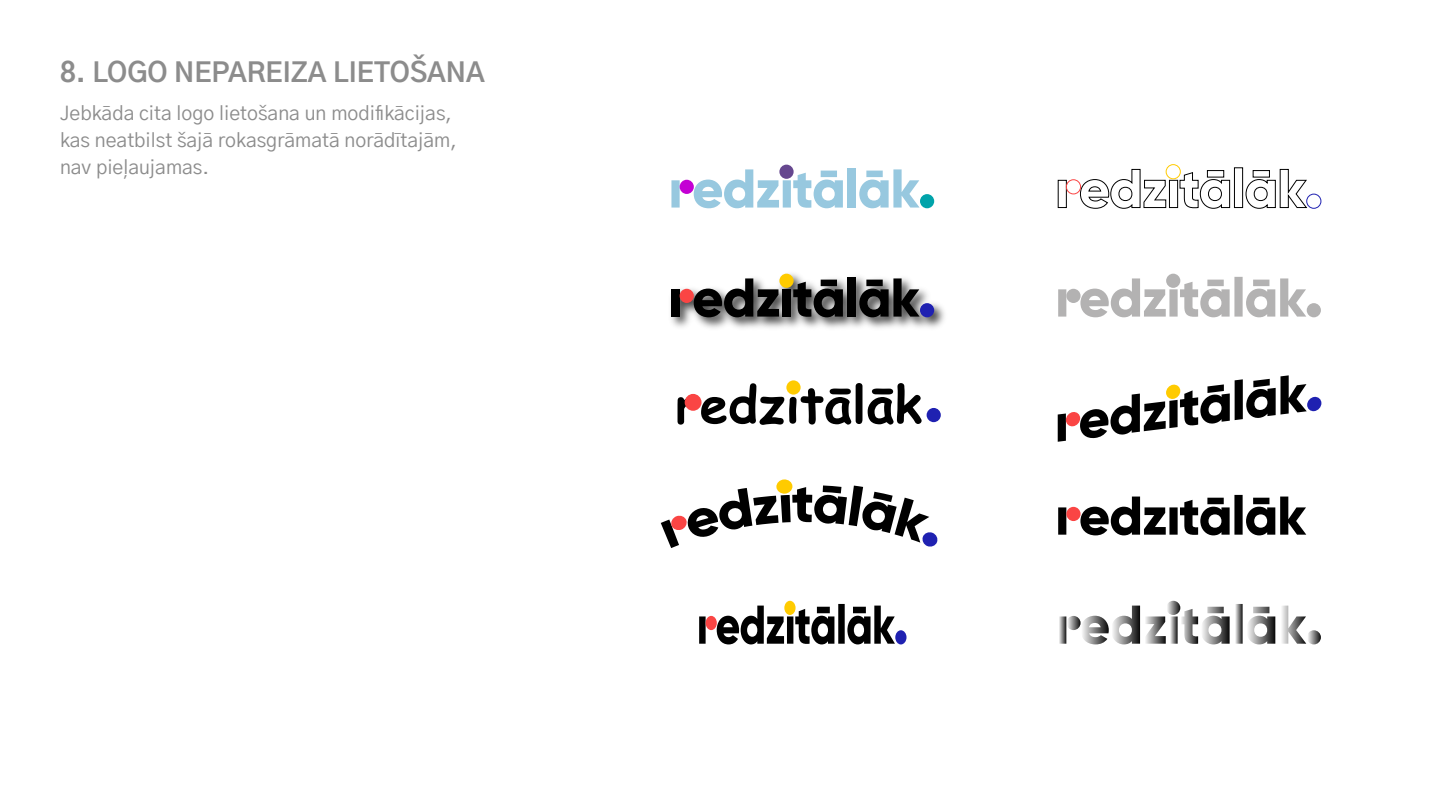
<style>
.page{position:relative;width:1440px;height:810px;background:#fff}
.page>*{position:absolute;margin:0;border:0;box-sizing:border-box;transform-origin:0 0}
.t1{font:700 50.93px "Comic Sans MS";color:#000}
.t2{font:700 27px "Gothic A1";color:#8c8c8c}
.t3{font:19.5px/27px "Gothic A1";color:#8c8c8c}
</style>
<div class="page">
<svg style="left:694px;top:169px;width:85px;height:39px"></svg>
<div style="left:783px;top:180px;width:8px;height:28px;background:#97c8df"></div>
<div style="left:671px;top:180px;width:9px;height:28px;background:#97c8df"></div>
<svg style="left:793px;top:171px;width:50px;height:38px"></svg>
<div style="left:848px;top:168px;width:8px;height:40px;background:#97c8df"></div>
<svg style="left:859px;top:169px;width:61px;height:39px"></svg>
<div style="left:920px;top:194px;width:14px;height:14px;background:#00a3aa;border-radius:50%"></div>
<div style="left:779px;top:165px;width:15px;height:14px;background:#66478f;border-radius:50%"></div>
<div style="left:680px;top:180px;width:14px;height:14px;background:#c400d4;border-radius:50%"></div>
<img style="left:671px;top:273px;width:274px;height:55px">
<svg style="left:694px;top:278px;width:85px;height:39px"></svg>
<div style="left:783px;top:289px;width:8px;height:28px;background:#000"></div>
<div style="left:671px;top:289px;width:9px;height:28px;background:#000"></div>
<svg style="left:793px;top:280px;width:50px;height:38px;background:#474747"></svg>
<div style="left:848px;top:277px;width:8px;height:40px;background:#000"></div>
<svg style="left:859px;top:278px;width:61px;height:39px;background:#515151"></svg>
<div style="left:920px;top:303px;width:14px;height:14px;background:#1f21b1;border-radius:50%"></div>
<div style="left:779px;top:274px;width:15px;height:14px;background:#ffcb00;border-radius:50%"></div>
<div style="left:680px;top:289px;width:14px;height:14px;background:#fa4544;border-radius:50%"></div>
<svg style="left:661px;top:479px;width:277px;height:69px"></svg>
<svg style="left:717px;top:606px;width:67px;height:38px"></svg>
<div style="left:787px;top:616px;width:6px;height:28px;background:#000"></div>
<div style="left:699px;top:616px;width:7px;height:28px;background:#000"></div>
<svg style="left:795px;top:607px;width:39px;height:37px"></svg>
<div style="left:838px;top:604px;width:7px;height:40px;background:#000"></div>
<svg style="left:847px;top:606px;width:48px;height:38px"></svg>
<div style="left:895px;top:630px;width:12px;height:14px;background:#1f21b1;border-radius:50%"></div>
<div style="left:784px;top:601px;width:12px;height:14px;background:#ffcb00;border-radius:50%"></div>
<div style="left:706px;top:616px;width:11px;height:14px;background:#fa4544;border-radius:50%"></div>
<svg style="left:1080px;top:169px;width:87px;height:40px"></svg>
<div style="left:1169px;top:180px;width:9px;height:28px;border:1px solid #000"></div>
<div style="left:1058px;top:180px;width:9px;height:28px;border:1px solid #000"></div>
<svg style="left:1179px;top:170px;width:51px;height:39px"></svg>
<div style="left:1234px;top:167px;width:9px;height:41px;border:1px solid #000"></div>
<svg style="left:1245px;top:169px;width:63px;height:40px"></svg>
<div style="left:1306px;top:194px;width:15px;height:15px;border:1px solid #1f21b1;border-radius:50%"></div>
<div style="left:1166px;top:164px;width:15px;height:15px;border:1px solid #ffcb00;border-radius:50%"></div>
<div style="left:1066px;top:179px;width:15px;height:15px;border:1px solid #fa4544;border-radius:50%"></div>
<svg style="left:1080px;top:278px;width:86px;height:39px"></svg>
<div style="left:1169px;top:289px;width:9px;height:28px;background:#b3b2b2"></div>
<div style="left:1058px;top:289px;width:8px;height:28px;background:#b3b2b2"></div>
<svg style="left:1180px;top:280px;width:50px;height:38px"></svg>
<div style="left:1234px;top:277px;width:9px;height:40px;background:#b3b2b2"></div>
<svg style="left:1246px;top:278px;width:60px;height:39px"></svg>
<div style="left:1307px;top:303px;width:14px;height:14px;background:#b3b2b2;border-radius:50%"></div>
<div style="left:1166px;top:274px;width:14px;height:14px;background:#b3b2b2;border-radius:50%"></div>
<div style="left:1066px;top:289px;width:15px;height:14px;background:#b3b2b2;border-radius:50%"></div>
<svg style="left:1058px;top:375px;width:263px;height:67px"></svg>
<svg style="left:1080px;top:497px;width:86px;height:38px"></svg>
<div style="left:1169px;top:507px;width:9px;height:28px;background:#000"></div>
<div style="left:1058px;top:507px;width:8px;height:28px;background:#000"></div>
<svg style="left:1180px;top:498px;width:50px;height:38px"></svg>
<div style="left:1234px;top:495px;width:9px;height:40px;background:#000"></div>
<svg style="left:1246px;top:497px;width:60px;height:38px"></svg>
<div style="left:1066px;top:507px;width:15px;height:14px;background:#fa4544;border-radius:50%"></div>
<svg style="left:1082px;top:606px;width:84px;height:38px"></svg>
<svg style="left:1170px;top:616px;width:8px;height:28px"></svg>
<svg style="left:1059px;top:616px;width:7px;height:28px"></svg>
<svg style="left:1180px;top:607px;width:50px;height:38px"></svg>
<svg style="left:1235px;top:604px;width:8px;height:40px"></svg>
<svg style="left:1248px;top:606px;width:58px;height:38px"></svg>
<svg style="left:1307px;top:630px;width:14px;height:14px"></svg>
<svg style="left:1166px;top:601px;width:14px;height:14px"></svg>
<svg style="left:1066px;top:616px;width:15px;height:14px"></svg>
<div style="left:927px;top:408px;width:14px;height:14px;background:#1f21b1;border-radius:50%"></div>
<div style="left:786px;top:380px;width:15px;height:15px;background:#ffcb00;border-radius:50%"></div>
<div style="left:685px;top:394px;width:17px;height:17px;background:#fa4544;border-radius:50%"></div>
<h2 class="t2" style="left:60px;top:50px;width:426px">8. LOGO NEPAREIZA LIETOŠANA</h2>
<p class="t3" style="left:60px;top:99px;width:399px">Jebkāda cita logo lietošana un modifikācijas, kas neatbilst šajā rokasgrāmatā norādītajām, nav pieļaujamas.</p>
<h1 class="t1" style="left:675px;top:367px;width:248px">redzitālāk</h1>
</div>
